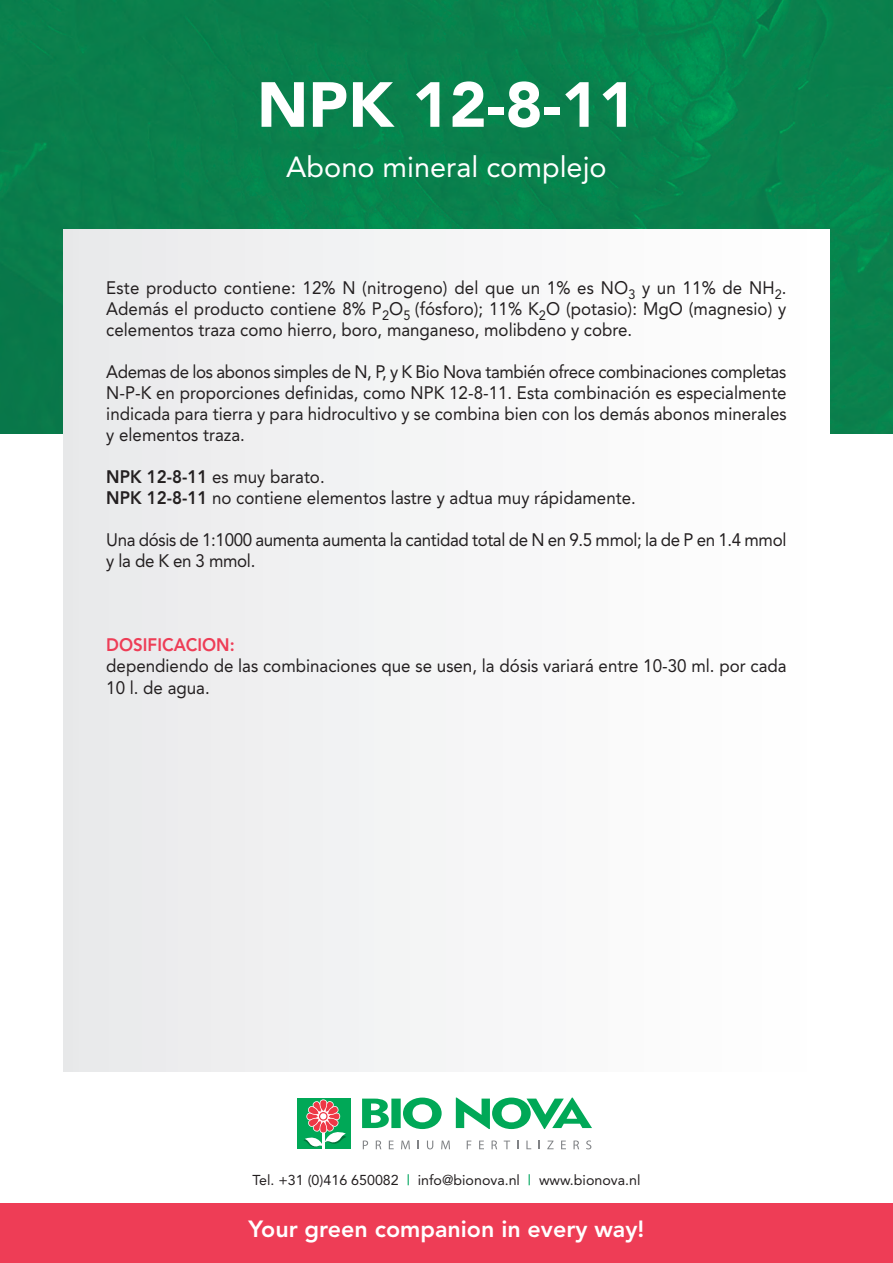
<style>
.page{position:relative;width:893px;height:1263px;background:#fff}
.page>*{position:absolute;margin:0;border:0;box-sizing:border-box;transform-origin:0 0}
.t1{font:900 63px "Avenir";color:#fff}
.t2{font:28.8px "Avenir";color:#fff}
.t3{font:800 23.25px "Avenir";color:#fff}
.t4{font:18px/21px "Avenir";color:#231f20;text-align:justify;scale:.94 1}
.t5{font:18px/21px "Avenir";letter-spacing:-.02em;color:#231f20;scale:.94 1}
.t6{font:800 18px "Avenir";color:#ee3d56;scale:.94 1}
.t7{font:14.25px "Avenir";color:#231f20}
.s1{font-weight:800}
.s2{font-weight:500;color:#00a65f}
</style>
<div class="page">
<img style="left:0;top:0;width:893px;height:434px">
<img style="left:64px;top:230px;width:765px;height:841px">
<div style="left:0;top:1203px;width:893px;height:60px;background:#ee3d56"></div>
<div style="left:298px;top:1099px;width:53px;height:50px;background:#00a857"></div>
<svg style="left:362px;top:1097px;width:230px;height:32px"></svg>
<svg style="left:363px;top:1140px;width:5px;height:9px"></svg>
<svg style="left:376px;top:1140px;width:5px;height:9px"></svg>
<svg style="left:389px;top:1140px;width:5px;height:9px"></svg>
<svg style="left:401px;top:1140px;width:9px;height:9px"></svg>
<svg style="left:427px;top:1140px;width:6px;height:9px"></svg>
<svg style="left:441px;top:1140px;width:9px;height:9px"></svg>
<svg style="left:467px;top:1140px;width:4px;height:9px"></svg>
<svg style="left:479px;top:1140px;width:5px;height:9px"></svg>
<svg style="left:492px;top:1140px;width:5px;height:9px"></svg>
<svg style="left:504px;top:1140px;width:6px;height:9px"></svg>
<svg style="left:526px;top:1140px;width:5px;height:9px"></svg>
<svg style="left:547px;top:1140px;width:7px;height:9px"></svg>
<svg style="left:561px;top:1140px;width:5px;height:9px"></svg>
<svg style="left:573px;top:1140px;width:6px;height:9px"></svg>
<svg style="left:586px;top:1140px;width:5px;height:9px"></svg>
<hr style="left:323px;top:1124px;width:2px;height:25px;background:#fff">
<svg style="left:304px;top:1099px;width:42px;height:48px"></svg>
<h1 class="t1" style="left:257px;top:51px;width:380px">NPK 12-8-11</h1>
<h2 class="t2" style="left:286px;top:144px;width:322px">Abono mineral complejo</h2>
<p class="t4" style="left:106px;top:277px;width:725px">Este producto contiene: 12% N (nitrogeno) del que un 1% es NO<sub>3</sub> y un 11% de NH<sub>2</sub>.<br>Además el producto contiene 8% P<sub>2</sub>O<sub>5</sub> (fósforo); 11% K<sub>2</sub>O (potasio): MgO (magnesio) y celementos traza como hierro, boro, manganeso, molibdeno y cobre.</p>
<p class="t4" style="left:106px;top:361px;width:725px">Ademas de los abonos simples de N, P, y K Bio Nova también ofrece combinaciones completas N-P-K en proporciones definidas, como NPK 12-8-11. Esta combinación es especialmente indicada para tierra y para hidrocultivo y se combina bien con los demás abonos minerales y elementos traza.</p>
<p class="t4" style="left:106px;top:466px;width:565px"><span class="s1">NPK 12-8-11</span> es muy barato.<br><span class="s1">NPK 12-8-11</span> no contiene elementos lastre y adtua muy rápidamente.</p>
<p class="t5" style="left:106px;top:529px;width:725px">Una dósis de 1:1000 aumenta aumenta la cantidad total de N en 9.5 mmol; la de P en 1.4 mmol y la de K en 3 mmol.</p>
<p class="t6" style="left:106px;top:631px;width:138px">DOSIFICACION:</p>
<p class="t4" style="left:106px;top:655px;width:725px">dependiendo de las combinaciones que se usen, la dósis variará entre 10-30 ml. por cada<br>10 l. de agua.</p>
<p class="t7" style="left:252px;top:1168px;width:389px">Tel. +31 (0)416 650082 <span class="s2">|</span> info@bionova.nl <span class="s2">|</span> www.bionova.nl</p>
<p class="t3" style="left:249px;top:1211px;width:397px">Your green companion in every way!</p>
</div>
